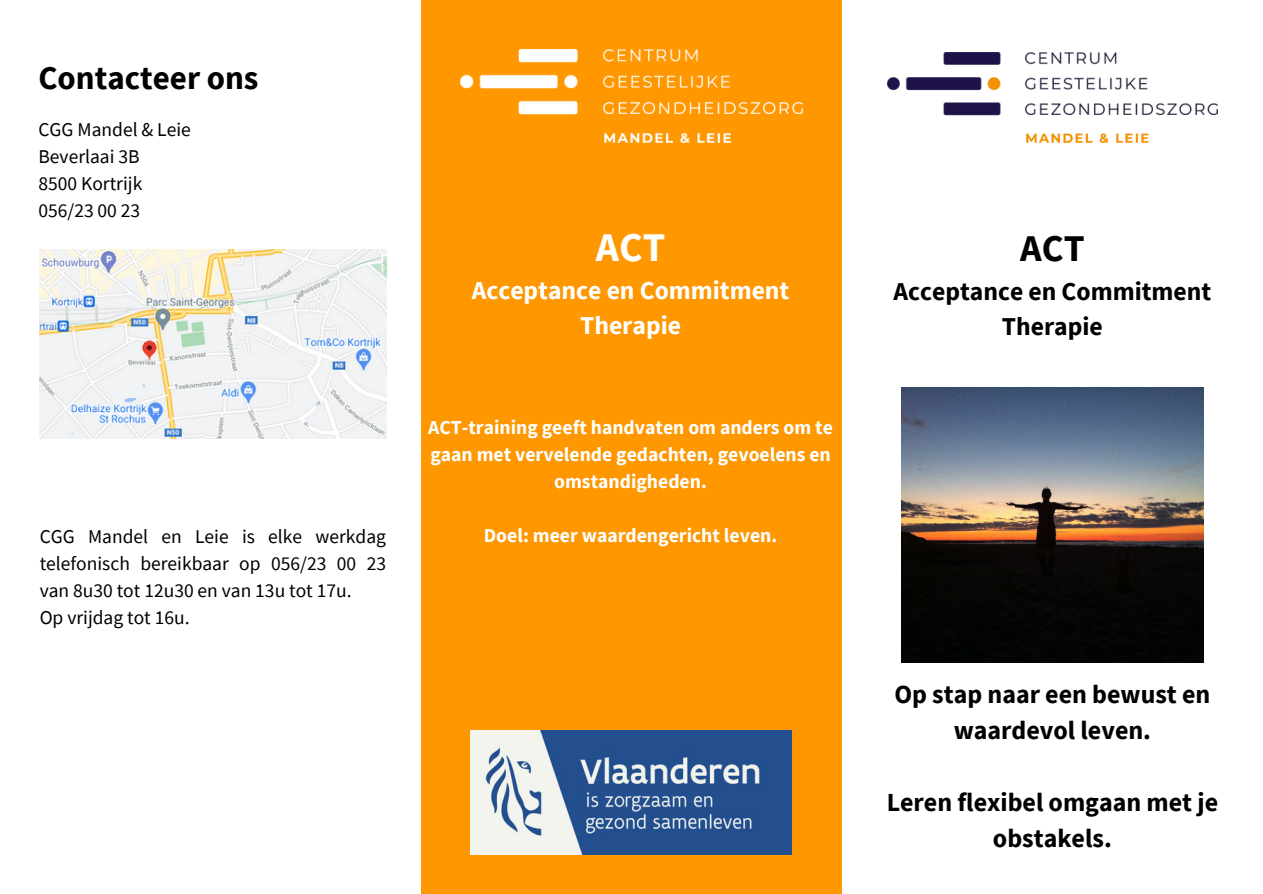
<style>
.page{position:relative;width:1263px;height:894px;background:#fff}
.page>*{position:absolute;margin:0;border:0;box-sizing:border-box;transform-origin:0 0}
.t1{font:700 40.65px "Source Sans Pro";color:#fff}
.t2{font:700 37.65px "Source Sans Pro";color:#000}
.t3{font:700 33px "Source Sans Pro";color:#000}
.t4{font:700 25.95px/36px "Source Sans Pro";color:#000;text-align:center}
.t5{font:700 25.65px/34.8px "Source Sans Pro";color:#000;text-align:center}
.t6{font:700 25.65px/34.8px "Source Sans Pro";color:#fff;text-align:center}
.t7{font:700 19.65px/27px "Source Sans Pro";color:#fff;text-align:center}
.t8{font:19.5px/27px "Source Sans Pro";color:#000;text-align:justify}
</style>
<div class="page">
<img style="left:888px;top:53px;width:329px;height:90px">
<div style="left:421px;top:0;width:420px;height:893px;background:#fe9700"></div>
<img style="left:470px;top:730px;width:322px;height:124px">
<img style="left:40px;top:249px;width:346px;height:189px">
<img style="left:460px;top:49px;width:342px;height:94px">
<img style="left:902px;top:387px;width:301px;height:275px">
<p class="t3" style="left:38px;top:56px;width:222px">Contacteer ons</p>
<p class="t8" style="left:38px;top:116px;width:154px">CGG Mandel &amp; Leie</p>
<p class="t8" style="left:38px;top:143px;width:103px">Beverlaai 3B</p>
<p class="t8" style="left:38px;top:170px;width:105px">8500 Kortrijk</p>
<p class="t8" style="left:38px;top:197px;width:103px">056/23 00 23</p>
<p class="t8" style="left:40px;top:522px;width:348px">CGG Mandel en Leie is elke werkdag telefonisch bereikbaar op 056/23 00 23 van 8u30 tot 12u30 en van 13u tot 17u.</p>
<p class="t8" style="left:40px;top:603px;width:151px">Op vrijdag tot 16u.</p>
<p class="t1" style="left:596px;top:221px;width:71px">ACT</p>
<p class="t6" style="left:472px;top:272px;width:319px">Acceptance en Commitment<br>Therapie</p>
<p class="t7" style="left:428px;top:413px;width:406px">ACT-training geeft handvaten om anders om te gaan met vervelende gedachten, gevoelens en omstandigheden.</p>
<p class="t7" style="left:484px;top:521px;width:295px">Doel: meer waardengericht leven.</p>
<p class="t2" style="left:1020px;top:224px;width:66px">ACT</p>
<p class="t5" style="left:893px;top:273px;width:319px">Acceptance en Commitment<br>Therapie</p>
<p class="t4" style="left:894px;top:675px;width:317px">Op stap naar een bewust en waardevol leven.</p>
<p class="t4" style="left:887px;top:783px;width:333px">Leren flexibel omgaan met je obstakels.</p>
</div>
